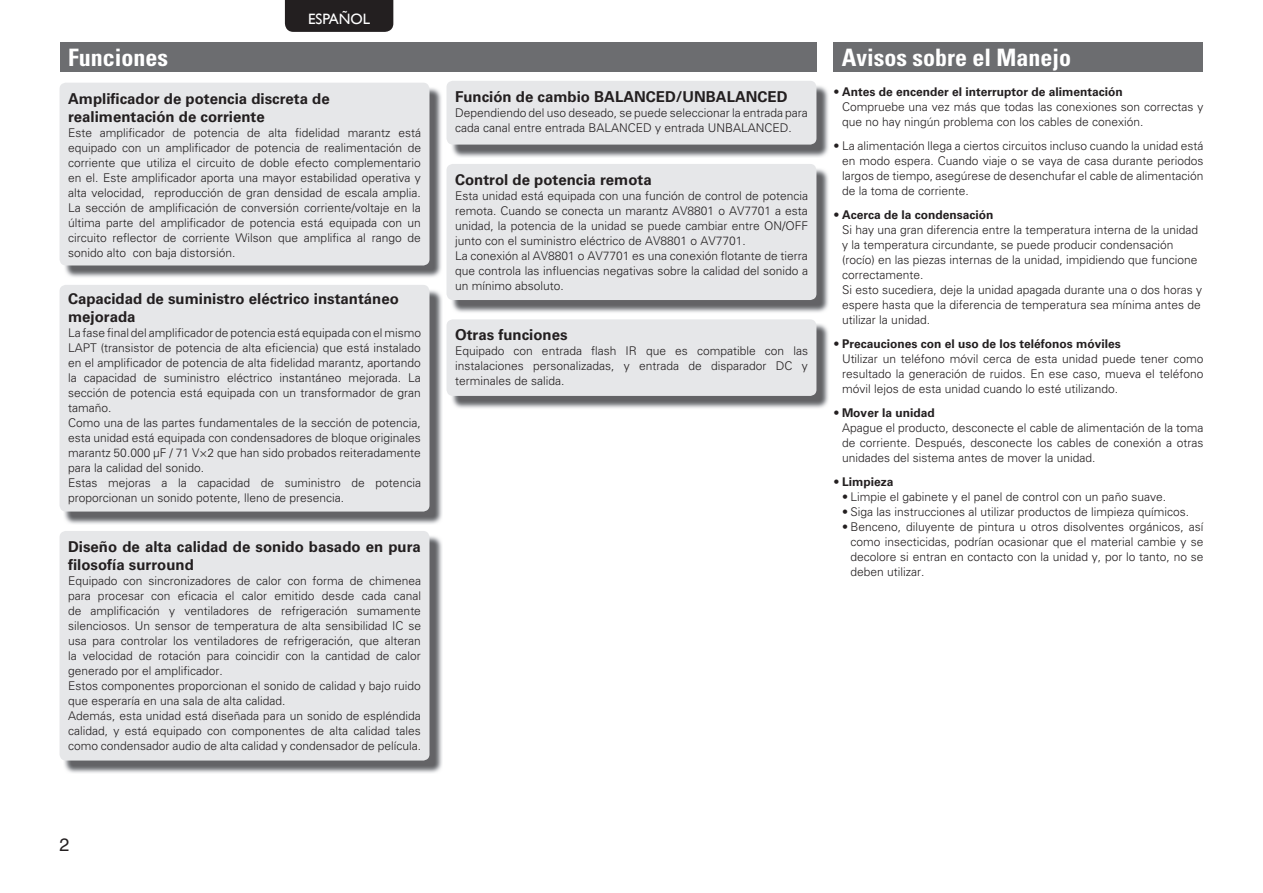
<style>
.page{position:relative;width:1263px;height:893px;background:#fff}
.page>*{position:absolute;margin:0;border:0;box-sizing:border-box;transform-origin:0 0}
.t1{font:700 condensed 24px "Univers LT Std";color:#fff}
.t2{font:18px "Helvetica LT Std";color:#231f20}
.t3{font:700 15px/18px "Univers LT Std";color:#231f20}
.t4{font:15px "Gill Sans";color:#fff}
.t5{font:300 12px/15px "Univers LT Std";color:#231f20}
.t6{font:700 12px "Univers LT Std";color:#231f20}
.s1{font-weight:700}
.s2{font-weight:300}
</style>
<div class="page">
<div style="left:285px;top:0;width:108px;height:32px;background:#231f20"></div>
<div style="left:60px;top:43px;width:756px;height:29px;background:#6c6d70"></div>
<img style="left:63px;top:86px;width:379px;height:191px">
<div style="left:60px;top:83px;width:369px;height:182px;background:#e6e7e9;border-radius:6px"></div>
<img style="left:64px;top:290px;width:378px;height:234px">
<div style="left:60px;top:285px;width:369px;height:227px;background:#e6e7e9;border-radius:6px"></div>
<img style="left:63px;top:536px;width:379px;height:237px">
<div style="left:60px;top:531px;width:369px;height:229px;background:#e6e7e9;border-radius:6px"></div>
<img style="left:452px;top:85px;width:377px;height:72px">
<div style="left:446px;top:81px;width:370px;height:64px;background:#e6e7e9;border-radius:6px"></div>
<img style="left:452px;top:168px;width:377px;height:145px">
<div style="left:446px;top:164px;width:370px;height:136px;background:#e6e7e9;border-radius:6px"></div>
<img style="left:452px;top:324px;width:377px;height:84px">
<div style="left:446px;top:319px;width:370px;height:77px;background:#e6e7e9;border-radius:6px"></div>
<div style="left:833px;top:43px;width:370px;height:29px;background:#6c6d70"></div>
<p class="t4" style="left:308px;top:10px;width:64px">ESPAÑOL</p>
<h1 class="t1" style="left:68px;top:43px;width:101px">Funciones</h1>
<p class="t3" style="left:68px;top:89px;width:263px">Amplificador de potencia discreta de realimentación de corriente</p>
<p class="t5" style="left:68px;top:125px;width:354px;text-align:justify">Este amplificador de potencia de alta fidelidad marantz está equipado con un amplificador de potencia de realimentación de corriente que utiliza el circuito de doble efecto complementario en el. Este amplificador aporta una mayor estabilidad operativa y alta velocidad, reproducción de gran densidad de escala amplia.<br>La sección de amplificación de conversión corriente/voltaje en la última parte del amplificador de potencia está equipada con un circuito reflector de corriente Wilson que amplifica al rango de sonido alto con baja distorsión.</p>
<p class="t3" style="left:68px;top:290px;width:332px">Capacidad de suministro eléctrico instantáneo mejorada</p>
<p class="t5" style="left:68px;top:325px;width:354px">La fase final del amplificador de potencia está equipada con el mismo LAPT (transistor de potencia de alta eficiencia) que está instalado en el amplificador de potencia de alta fidelidad marantz, aportando la capacidad de suministro eléctrico instantáneo mejorada. La sección de potencia está equipada con un transformador de gran tamaño.<br>Como una de las partes fundamentales de la sección de potencia, esta unidad está equipada con condensadores de bloque originales marantz 50.000 μF / 71 V×2 que han sido probados reiteradamente para la calidad del sonido.<br>Estas mejoras a la capacidad de suministro de potencia proporcionan un sonido potente, lleno de presencia.</p>
<p class="t3" style="left:68px;top:538px;width:354px">Diseño de alta calidad de sonido basado en pura filosofía surround</p>
<p class="t5" style="left:68px;top:573px;width:354px">Equipado con sincronizadores de calor con forma de chimenea para procesar con eficacia el calor emitido desde cada canal de amplificación y ventiladores de refrigeración sumamente silenciosos. Un sensor de temperatura de alta sensibilidad IC se usa para controlar los ventiladores de refrigeración, que alteran la velocidad de rotación para coincidir con la cantidad de calor generado por el amplificador.<br>Estos componentes proporcionan el sonido de calidad y bajo ruido que esperaría en una sala de alta calidad.<br>Además, esta unidad está diseñada para un sonido de espléndida calidad, y está equipado con componentes de alta calidad tales como condensador audio de alta calidad y condensador de película.</p>
<p class="t3" style="left:455px;top:87px;width:334px">Función de cambio BALANCED/UNBALANCED</p>
<p class="t5" style="left:455px;top:105px;width:354px">Dependiendo del uso deseado, se puede seleccionar la entrada para cada canal entre entrada BALANCED y entrada UNBALANCED.</p>
<p class="t3" style="left:455px;top:171px;width:198px">Control de potencia remota</p>
<p class="t5" style="left:455px;top:188px;width:354px">Esta unidad está equipada con una función de control de potencia remota. Cuando se conecta un marantz AV8801 o AV7701 a esta unidad, la potencia de la unidad se puede cambiar entre ON/OFF junto con el suministro eléctrico de AV8801 o AV7701.<br>La conexión al AV8801 o AV7701 es una conexión flotante de tierra que controla las influencias negativas sobre la calidad del sonido a un mínimo absoluto.</p>
<p class="t3" style="left:455px;top:326px;width:114px">Otras funciones</p>
<p class="t5" style="left:455px;top:343px;width:354px;text-align:justify">Equipado con entrada flash IR que es compatible con las instalaciones personalizadas, y entrada de disparador DC y terminales de salida.</p>
<h1 class="t1" style="left:842px;top:43px;width:231px">Avisos sobre el Manejo</h1>
<p class="t5" style="left:842px;top:85px;width:363px;text-indent:-9px">• <span class="s1">Antes de encender el interruptor de alimentación<br></span>Compruebe una vez más que todas las conexiones son correctas y que no hay ningún problema con los cables de conexión.</p>
<p class="t5" style="left:842px;top:139px;width:363px;text-align:justify;text-indent:-9px">• La alimentación llega a ciertos circuitos incluso cuando la unidad está en modo espera. Cuando viaje o se vaya de casa durante periodos largos de tiempo, asegúrese de desenchufar el cable de alimentación de la toma de corriente.</p>
<p class="t5" style="left:842px;top:208px;width:362px;text-indent:-9px">• <span class="s1">Acerca de la condensación<br></span>Si hay una gran diferencia entre la temperatura interna de la unidad y la temperatura circundante, se puede producir condensación (rocío) en las piezas internas de la unidad, impidiendo que funcione correctamente.<br>Si esto sucediera, deje la unidad apagada durante una o dos horas y espere hasta que la diferencia de temperatura sea mínima antes de utilizar la unidad.</p>
<p class="t5" style="left:842px;top:337px;width:363px;text-indent:-9px">• <span class="s1">Precauciones con el uso de los teléfonos móviles<br></span>Utilizar un teléfono móvil cerca de esta unidad puede tener como resultado la generación de ruidos. En ese caso, mueva el teléfono móvil lejos de esta unidad cuando lo esté utilizando.</p>
<p class="t5" style="left:842px;top:406px;width:363px;text-indent:-9px">• <span class="s1">Mover la unidad<br></span>Apague el producto, desconecte el cable de alimentación de la toma de corriente. Después, desconecte los cables de conexión a otras unidades del sistema antes de mover la unidad.</p>
<p class="t6" style="left:833px;top:475px;width:61px"><span class="s2">•</span> Limpieza</p>
<p class="t5" style="left:842px;top:490px;width:325px">• Limpie el gabinete y el panel de control con un paño suave.</p>
<p class="t5" style="left:842px;top:505px;width:349px">• Siga las instrucciones al utilizar productos de limpieza químicos.</p>
<p class="t5" style="left:850px;top:520px;width:354px;text-align:justify;text-indent:-9px">• Benceno, diluyente de pintura u otros disolventes orgánicos, así como insecticidas, podrían ocasionar que el material cambie y se decolore si entran en contacto con la unidad y, por lo tanto, no se deben utilizar.</p>
<h2 class="t2" style="left:60px;top:834px;width:12px">2</h2>
</div>
